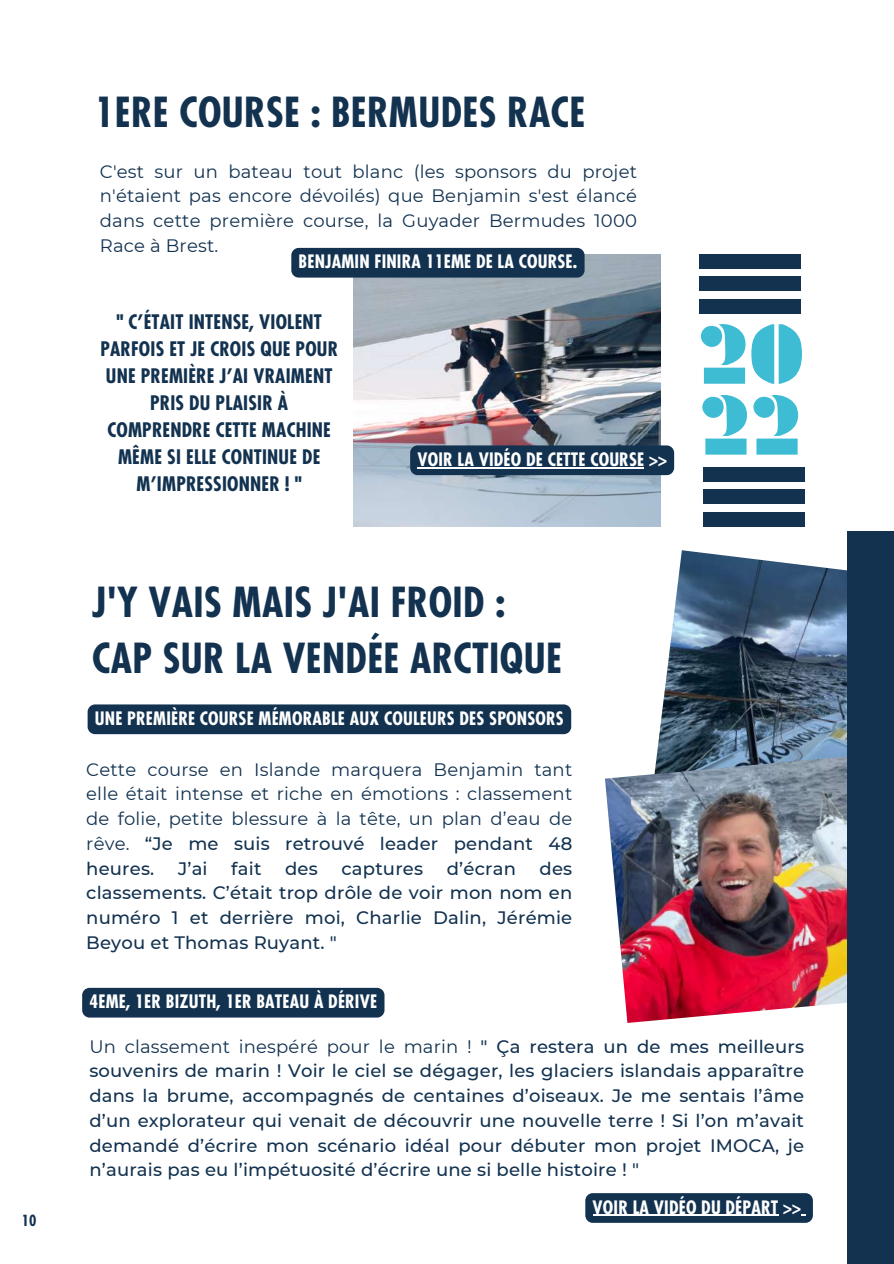
<style>
.page{position:relative;width:894px;height:1264px;background:#fff}
.page>*{position:absolute;margin:0;border:0;box-sizing:border-box;transform-origin:0 0}
.t1{font:900 74.4px/70.8px "Futura";color:#3dbcd3}
.t2{font:700 condensed 40.35px/56.2px "Futura";letter-spacing:.01em;color:#123250}
.t3{font:700 condensed 19.5px/27px "Futura";letter-spacing:.01em;color:#123250;text-align:center}
.t4{font:500 18px/24.8px "Montserrat";letter-spacing:.01em;color:#123250;text-align:justify}
.t5{font:18px/24.8px "Montserrat";letter-spacing:.01em;color:#123250;text-align:justify}
.t6{font:700 condensed 18px "Futura";letter-spacing:.01em;color:#fff}
.t7{font:700 condensed 15px "Futura";color:#123250}
.s1{font-weight:500}
.s2{font-weight:400}
</style>
<div class="page">
<div style="left:699px;top:276px;width:101px;height:14px;background:#123250"></div>
<div style="left:699px;top:299px;width:101px;height:14px;background:#123250"></div>
<div style="left:699px;top:254px;width:101px;height:14px;background:#123250"></div>
<div style="left:703px;top:489px;width:101px;height:14px;background:#123250"></div>
<div style="left:703px;top:512px;width:101px;height:14px;background:#123250"></div>
<div style="left:703px;top:467px;width:101px;height:14px;background:#123250"></div>
<img style="left:657px;top:550px;width:190px;height:203px">
<img style="left:605px;top:753px;width:242px;height:269px">
<div style="left:847px;top:531px;width:46px;height:732px;background:#123250"></div>
<img style="left:354px;top:254px;width:306px;height:272px">
<div style="left:410px;top:445px;width:264px;height:30px;background:#123250;border-radius:7px"></div>
<hr style="left:417px;top:467px;width:227px;height:1px;background:#fff">
<div style="left:291px;top:248px;width:293px;height:29px;background:#123250;border-radius:7px"></div>
<div style="left:88px;top:704px;width:483px;height:30px;background:#123250"></div>
<div style="left:82px;top:987px;width:302px;height:30px;background:#123250;border-radius:7px"></div>
<div style="left:585px;top:1193px;width:227px;height:29px;background:#123250;border-radius:7px"></div>
<hr style="left:592px;top:1214px;width:186px;height:1px;background:#fff">
<p class="t7" style="left:22px;top:1210px;width:16px">10</p>
<h2 class="t2" style="left:95px;top:84px;width:491px">1ERE COURSE : BERMUDES RACE</h2>
<p class="t5" style="left:100px;top:159px;width:538px">C'est sur un bateau tout blanc (les sponsors du projet n'étaient pas encore dévoilés) que Benjamin s'est élancé dans cette première course, la Guyader Bermudes 1000<br>Race à Brest.</p>
<p class="t6" style="left:298px;top:250px;width:280px">BENJAMIN FINIRA 11EME DE LA COURSE.</p>
<p class="t3" style="left:100px;top:308px;width:239px">" C’ÉTAIT INTENSE, VIOLENT<br>PARFOIS ET JE CROIS QUE POUR<br>UNE PREMIÈRE J’AI VRAIMENT<br>PRIS DU PLAISIR À<br>COMPRENDRE CETTE MACHINE<br>MÊME SI ELLE CONTINUE DE<br>M’IMPRESSIONNER ! "</p>
<p class="t6" style="left:417px;top:447px;width:251px">VOIR LA VIDÉO DE CETTE COURSE &gt;&gt;</p>
<h1 class="t1" style="left:699px;top:329px;width:106px">20<br>22</h1>
<h2 class="t2" style="left:92px;top:573px;width:471px">J'Y VAIS MAIS J'AI FROID :<br>CAP SUR LA VENDÉE ARCTIQUE</h2>
<p class="t6" style="left:95px;top:706px;width:470px">UNE PREMIÈRE COURSE MÉMORABLE AUX COULEURS DES SPONSORS</p>
<p class="t5" style="left:86px;top:756px;width:487px">Cette course en Islande marquera Benjamin tant elle était intense et riche en émotions : classement de folie, petite blessure à la tête, un plan d’eau de rêve. <span class="s1">“Je me suis retrouvé leader pendant 48 heures.</span></p>
<p class="t4" style="left:178px;top:855px;width:31px">J’ai</p>
<p class="t4" style="left:231px;top:855px;width:32px">fait</p>
<p class="t4" style="left:285px;top:855px;width:34px">des</p>
<p class="t4" style="left:341px;top:855px;width:83px">captures</p>
<p class="t4" style="left:446px;top:855px;width:71px">d’écran</p>
<p class="t4" style="left:86px;top:855px;width:487px;text-indent:453px">des classements. C’était trop drôle de voir mon nom en numéro 1 et derrière moi, Charlie Dalin, Jérémie Beyou et Thomas Ruyant. "</p>
<p class="t6" style="left:89px;top:990px;width:289px">4EME, 1ER BIZUTH, 1ER BATEAU À DÉRIVE</p>
<p class="t4" style="left:89px;top:1033px;width:716px"><span class="s2">Un classement inespéré pour le marin !</span> " Ça restera un de mes meilleurs souvenirs de marin ! Voir le ciel se dégager, les glaciers islandais apparaître dans la brume, accompagnés de centaines d’oiseaux. Je me sentais l’âme d’un explorateur qui venait de découvrir une nouvelle terre ! Si l’on m’avait demandé d’écrire mon scénario idéal pour débuter mon projet IMOCA, je n’aurais pas eu l’impétuosité d’écrire une si belle histoire ! "</p>
<p class="t6" style="left:592px;top:1195px;width:210px">VOIR LA VIDÉO DU DÉPART &gt;&gt;</p>
</div>
